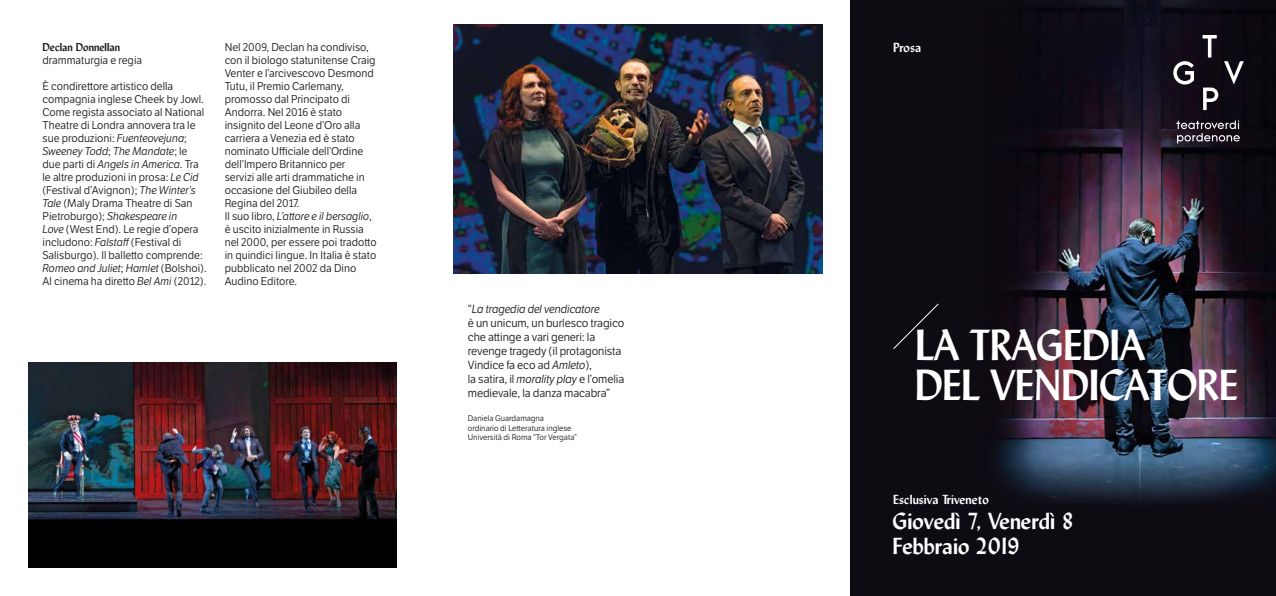
<style>
.page{position:relative;width:1276px;height:596px;background:#fff}
.page>*{position:absolute;margin:0;border:0;box-sizing:border-box;transform-origin:0 0}
.t1{font:700 43px/40px "Lydian BT";letter-spacing:-.02em;color:#fff}
.t2{font:700 23px/25px "Lydian BT";color:#fff}
.t3{font:700 13px "Lydian BT";color:#fff}
.t4{font:11.5px/14px "LFT Etica";letter-spacing:-.01em;color:#1d1d1b}
.t5{font:700 11.3px "Lydian BT";color:#1d1d1b}
.t6{font:11px/13px "LFT Etica";color:#1d1d1b}
.t7{font:8px/9.6px "LFT Etica";color:#1d1d1b}
.s1{font-style:italic}
</style>
<div class="page">
<svg style="left:850px;top:0;width:426px;height:595px;background:#1b1723"></svg>
<div style="left:892px;top:302px;width:47px;height:48px;background:#0f0b12"></div>
<svg style="left:1176px;top:120px;width:63px;height:23px"></svg>
<svg style="left:1202px;top:35px;width:14px;height:22px"></svg>
<svg style="left:1203px;top:87px;width:15px;height:23px"></svg>
<svg style="left:1173px;top:61px;width:21px;height:23px"></svg>
<svg style="left:1224px;top:61px;width:19px;height:23px"></svg>
<img style="left:28px;top:362px;width:369px;height:205px">
<img style="left:454px;top:25px;width:368px;height:248px">
<p class="t5" style="left:43px;top:40px;width:79px">Declan Donnellan</p>
<p class="t6" style="left:43px;top:53px;width:101px">drammaturgia e regia</p>
<p class="t6" style="left:43px;top:79px;width:166px">È condirettore artistico della compagnia inglese Cheek by Jowl.<br>Come regista associato al National Theatre di Londra annovera tra le sue produzioni: <span class="s1">Fuenteovejuna</span>; <span class="s1">Sweeney Todd</span>; <span class="s1">The Mandate</span>; le due parti di <span class="s1">Angels in America</span>. Tra le altre produzioni in prosa: <span class="s1">Le Cid </span>(Festival d’Avignon); <span class="s1">The Winter’s Tale</span> (Maly Drama Theatre di San Pietroburgo); <span class="s1">Shakespeare in<br>Love</span> (West End). Le regie d’opera includono: <span class="s1">Falstaff</span> (Festival di Salisburgo). Il balletto comprende:<br><span class="s1">Romeo and Juliet</span>; <span class="s1">Hamlet</span> (Bolshoi).<br>Al cinema ha diretto <span class="s1">Bel Ami</span> (2012).</p>
<p class="t6" style="left:225px;top:41px;width:154px">Nel 2009, Declan ha condiviso, con il biologo statunitense Craig<br>Venter e l’arcivescovo Desmond<br>Tutu, il Premio Carlemany, promosso dal Principato di<br>Andorra. Nel 2016 è stato insignito del Leone d’Oro alla carriera a Venezia ed è stato nominato Ufficiale dell’Ordine dell’Impero Britannico per servizi alle arti drammatiche in occasione del Giubileo della<br>Regina del 2017.<br>Il suo libro, <span class="s1">L’attore e il bersaglio</span>, è uscito inizialmente in Russia nel 2000, per essere poi tradotto in quindici lingue. In Italia è stato pubblicato nel 2002 da Dino<br>Audino Editore.</p>
<p class="t4" style="left:468px;top:302px;width:158px">“<span class="s1">La tragedia del vendicatore<br></span>è un unicum, un burlesco tragico che attinge a vari generi: la revenge tragedy (il protagonista<br>Vindice fa eco ad <span class="s1">Amleto</span>),<br>la satira, il <span class="s1">morality play</span> e l’omelia medievale, la danza macabra”</p>
<p class="t7" style="left:468px;top:413px;width:111px">Daniela Guardamagna<br>ordinario di Letteratura inglese<br>Università di Roma “Tor Vergata”</p>
<p class="t3" style="left:893px;top:39px;width:29px">Prosa</p>
<h1 class="t1" style="left:915px;top:324px;width:325px">LA TRAGEDIA<br>DEL VENDICATORE</h1>
<p class="t3" style="left:893px;top:491px;width:97px">Esclusiva Triveneto</p>
<h2 class="t2" style="left:892px;top:508px;width:183px">Giovedì 7, Venerdì 8<br>Febbraio 2019</h2>
</div>
